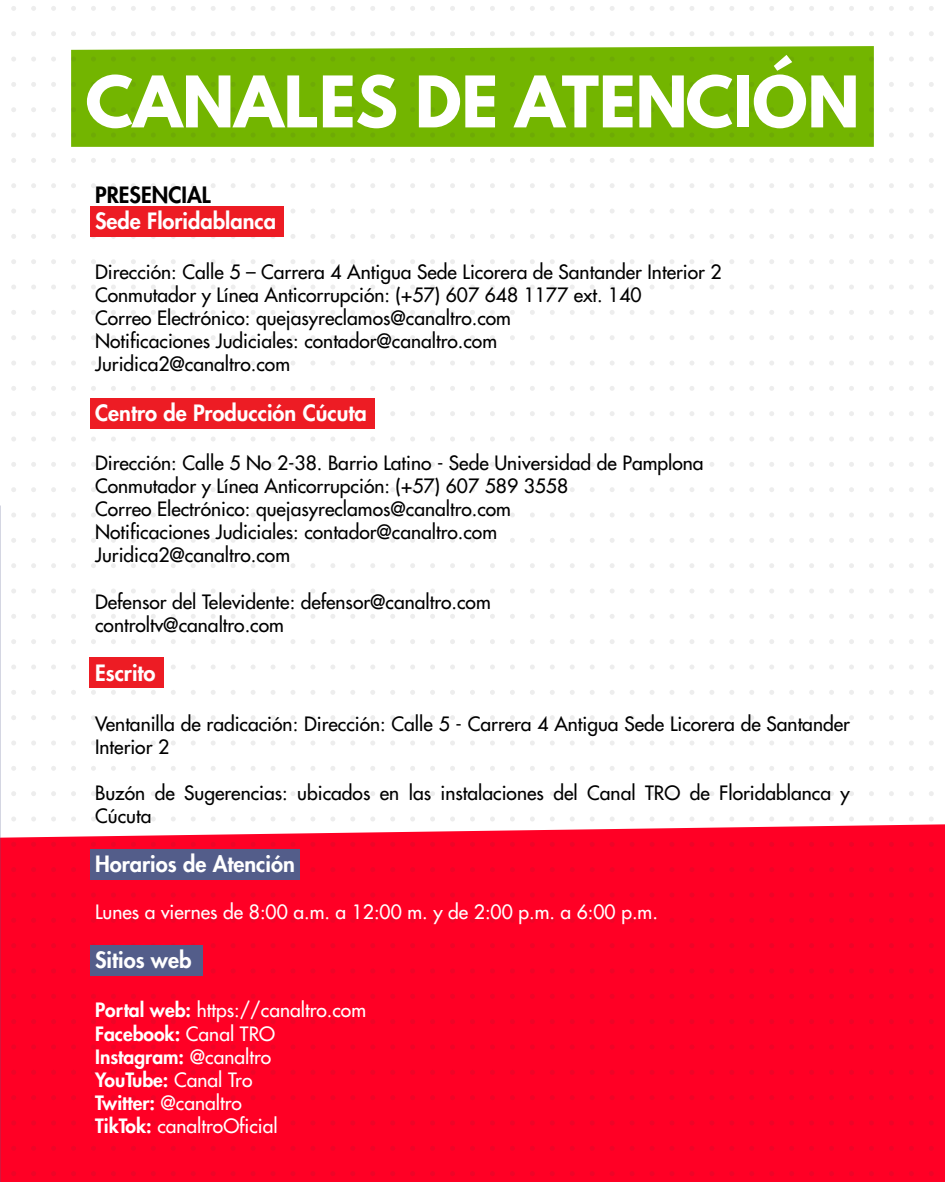
<style>
.page{position:relative;width:945px;height:1182px;background:#fff}
.page>*{position:absolute;margin:0;border:0;box-sizing:border-box;transform-origin:0 0}
.t1{font:700 62.91px "League Spartan";color:#fff}
.t2{font:800 21.88px "Futura";color:#fff}
.t3{font:800 21.88px "Futura";color:#000}
.t4{font:19.25px/23.1px "Futura";color:#000}
.t5{font:19.25px/23.1px "Futura";color:#fff}
.s1{font-weight:800}
</style>
<div class="page">
<div style="left:0;top:824px;width:945px;height:357px;background:#ff0025"></div>
<div style="left:76px;top:46px;width:793px;height:101px;background:#73b500"></div>
<svg style="left:929px;top:6px;width:5px;height:1169px"></svg>
<svg style="left:909px;top:6px;width:5px;height:1169px"></svg>
<svg style="left:889px;top:6px;width:5px;height:1169px"></svg>
<svg style="left:869px;top:6px;width:5px;height:1169px"></svg>
<svg style="left:849px;top:6px;width:5px;height:1169px"></svg>
<svg style="left:829px;top:6px;width:5px;height:1169px"></svg>
<svg style="left:809px;top:6px;width:5px;height:1169px"></svg>
<svg style="left:789px;top:6px;width:5px;height:1169px"></svg>
<svg style="left:769px;top:6px;width:5px;height:1169px"></svg>
<svg style="left:749px;top:6px;width:5px;height:1169px"></svg>
<svg style="left:729px;top:6px;width:5px;height:1169px"></svg>
<svg style="left:709px;top:6px;width:5px;height:1169px"></svg>
<svg style="left:689px;top:6px;width:5px;height:1169px"></svg>
<svg style="left:669px;top:6px;width:5px;height:1169px"></svg>
<svg style="left:650px;top:6px;width:5px;height:1169px"></svg>
<svg style="left:630px;top:6px;width:5px;height:1169px"></svg>
<svg style="left:610px;top:6px;width:5px;height:1169px"></svg>
<svg style="left:590px;top:6px;width:5px;height:1169px"></svg>
<svg style="left:570px;top:6px;width:5px;height:1169px"></svg>
<svg style="left:550px;top:6px;width:5px;height:1169px"></svg>
<svg style="left:530px;top:6px;width:5px;height:1169px"></svg>
<svg style="left:510px;top:6px;width:5px;height:1169px"></svg>
<svg style="left:490px;top:6px;width:5px;height:1169px"></svg>
<svg style="left:470px;top:6px;width:5px;height:1169px"></svg>
<svg style="left:450px;top:6px;width:5px;height:1169px"></svg>
<svg style="left:430px;top:6px;width:5px;height:1169px"></svg>
<svg style="left:410px;top:6px;width:5px;height:1169px"></svg>
<svg style="left:390px;top:6px;width:5px;height:1169px"></svg>
<svg style="left:370px;top:6px;width:5px;height:1169px"></svg>
<svg style="left:350px;top:6px;width:5px;height:1169px"></svg>
<svg style="left:330px;top:6px;width:5px;height:1169px"></svg>
<svg style="left:310px;top:6px;width:5px;height:1169px"></svg>
<svg style="left:290px;top:6px;width:5px;height:1169px"></svg>
<svg style="left:271px;top:6px;width:5px;height:1169px"></svg>
<svg style="left:251px;top:6px;width:5px;height:1169px"></svg>
<svg style="left:231px;top:6px;width:5px;height:1169px"></svg>
<svg style="left:211px;top:6px;width:5px;height:1169px"></svg>
<svg style="left:191px;top:6px;width:5px;height:1169px"></svg>
<svg style="left:171px;top:6px;width:5px;height:1169px"></svg>
<svg style="left:151px;top:6px;width:5px;height:1169px"></svg>
<svg style="left:131px;top:6px;width:5px;height:1169px"></svg>
<svg style="left:111px;top:6px;width:5px;height:1169px"></svg>
<svg style="left:91px;top:6px;width:5px;height:1169px"></svg>
<svg style="left:71px;top:6px;width:5px;height:1169px"></svg>
<svg style="left:51px;top:6px;width:5px;height:1169px"></svg>
<svg style="left:31px;top:6px;width:5px;height:1169px"></svg>
<svg style="left:11px;top:6px;width:5px;height:1169px"></svg>
<div style="left:90px;top:945px;width:113px;height:31px;background:#535d8a"></div>
<div style="left:90px;top:848px;width:209px;height:31px;background:#535d8a"></div>
<div style="left:90px;top:657px;width:74px;height:31px;background:#ed1c24"></div>
<div style="left:90px;top:397px;width:285px;height:31px;background:#ed1c24"></div>
<div style="left:90px;top:206px;width:193px;height:31px;background:#ed1c24"></div>
<h1 class="t1" style="left:85px;top:53px;width:776px">CANALES DE ATENCIÓN</h1>
<p class="t3" style="left:95px;top:180px;width:117px">PRESENCIAL</p>
<p class="t2" style="left:95px;top:207px;width:183px">Sede Floridablanca</p>
<p class="t4" style="left:95px;top:260px;width:628px">Dirección: Calle 5 – Carrera 4 Antigua Sede Licorera de Santander Interior 2<br>Conmutador y Línea Anticorrupción: (+57) 607 648 1177 ext. 140<br>Correo Electrónico: quejasyreclamos@canaltro.com<br>Notificaciones Judiciales: contador@canaltro.com<br>Juridica2@canaltro.com</p>
<p class="t2" style="left:95px;top:398px;width:273px">Centro de Producción Cúcuta</p>
<p class="t4" style="left:95px;top:451px;width:610px">Dirección: Calle 5 No 2-38. Barrio Latino - Sede Universidad de Pamplona Conmutador y Línea Anticorrupción: (+57) 607 589 3558<br>Correo Electrónico: quejasyreclamos@canaltro.com<br>Notificaciones Judiciales: contador@canaltro.com<br>Juridica2@canaltro.com</p>
<p class="t4" style="left:95px;top:590px;width:397px">Defensor del Televidente: defensor@canaltro.com controltv@canaltro.com</p>
<p class="t2" style="left:95px;top:658px;width:62px">Escrito</p>
<p class="t4" style="left:95px;top:711px;width:756px">Ventanilla de radicación: Dirección: Calle 5 - Carrera 4 Antigua Sede Licorera de Santander<br>Interior 2</p>
<p class="t4" style="left:95px;top:781px;width:756px">Buzón de Sugerencias: ubicados en las instalaciones del Canal TRO de Floridablanca y<br>Cúcuta</p>
<p class="t2" style="left:95px;top:849px;width:201px">Horarios de Atención</p>
<p class="t5" style="left:95px;top:899px;width:564px">Lunes a viernes de 8:00 a.m. a 12:00 m. y de 2:00 p.m. a 6:00 p.m.</p>
<p class="t2" style="left:95px;top:945px;width:98px">Sitios web</p>
<p class="t5" style="left:95px;top:998px;width:272px"><span class="s1">Portal web:</span> https://canaltro.com<br><span class="s1">Facebook:</span> Canal TRO<br><span class="s1">Instagram:</span> @canaltro<br><span class="s1">YouTube:</span> Canal Tro<br><span class="s1">Twitter:</span> @canaltro<br><span class="s1">TikTok:</span> canaltroOficial</p>
</div>
